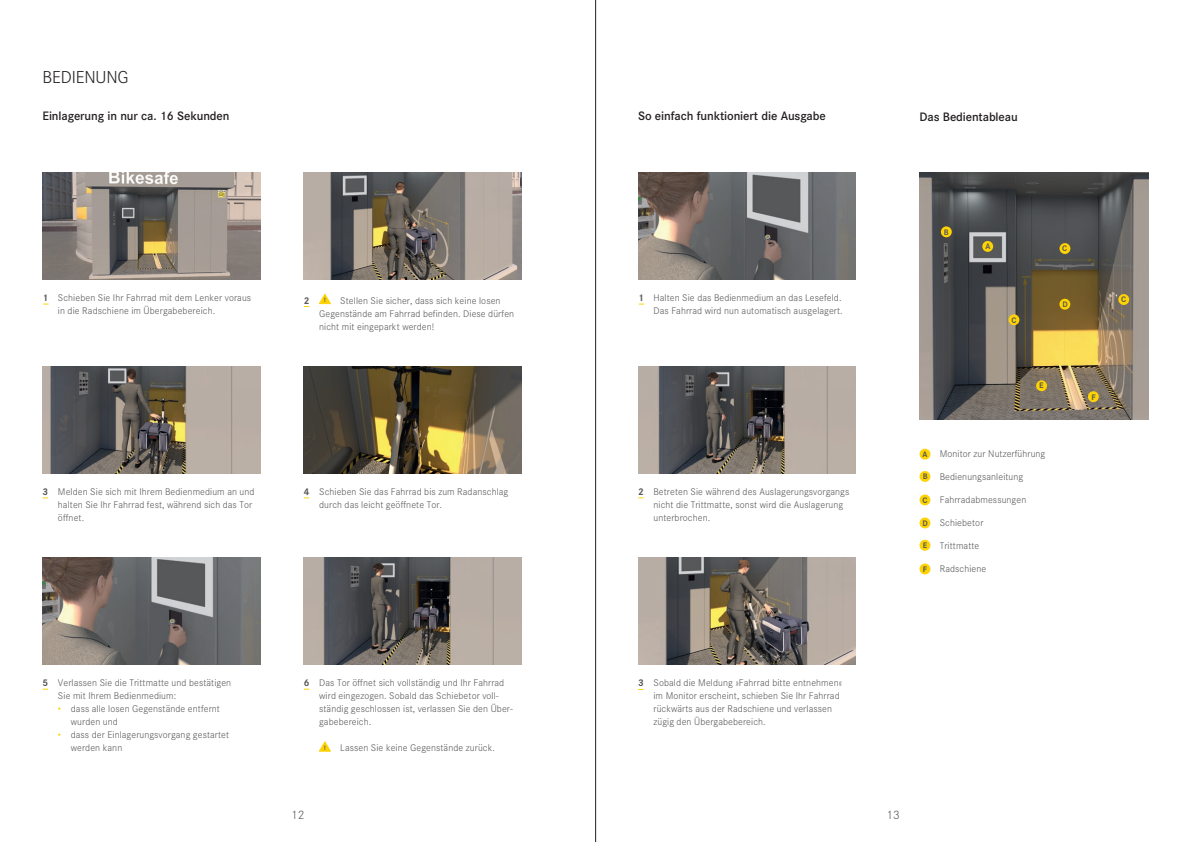
<style>
.page{position:relative;width:1191px;height:842px;background:#fff}
.page>*{position:absolute;margin:0;border:0;box-sizing:border-box;transform-origin:0 0}
.t1{font:300 17px "Corporate SBQ";letter-spacing:-.01em;color:#231f20}
.t2{font:500 12px "Corporate SBQ";letter-spacing:-.01em;color:#231f20}
.t3{font:300 12px "Corporate SBQ";color:#57585a}
.t4{font:300 9.5px/13px "Corporate SBQ";letter-spacing:.01em;color:#57585a}
.t5{font:700 9.5px "Corporate SBQ";color:#57585a}
.t6{font:700 7.8px "Corporate SBQ";color:#57585a}
.t7{font:700 6.4px "Corporate SBQ";color:#57585a}
.s1{font-weight:700}
.s2{color:#fed304}
</style>
<div class="page">
<img style="left:638px;top:558px;width:217px;height:107px">
<div style="left:919px;top:449px;width:11px;height:11px;background:#fed304;border-radius:50%"></div>
<div style="left:919px;top:471px;width:11px;height:11px;background:#fed304;border-radius:50%"></div>
<div style="left:919px;top:494px;width:11px;height:11px;background:#fed304;border-radius:50%"></div>
<div style="left:919px;top:517px;width:11px;height:11px;background:#fed304;border-radius:50%"></div>
<div style="left:919px;top:540px;width:11px;height:11px;background:#fed304;border-radius:50%"></div>
<div style="left:919px;top:563px;width:11px;height:11px;background:#fed304;border-radius:50%"></div>
<img style="left:304px;top:367px;width:217px;height:107px">
<img style="left:43px;top:558px;width:217px;height:107px">
<img style="left:304px;top:558px;width:217px;height:107px">
<img style="left:638px;top:367px;width:217px;height:107px">
<svg style="left:319px;top:741px;width:12px;height:11px"></svg>
<svg style="left:319px;top:294px;width:12px;height:10px"></svg>
<img style="left:43px;top:173px;width:217px;height:107px">
<img style="left:304px;top:173px;width:217px;height:107px">
<img style="left:43px;top:367px;width:217px;height:107px">
<img style="left:638px;top:173px;width:217px;height:107px">
<img style="left:919px;top:173px;width:229px;height:247px">
<div style="left:941px;top:226px;width:10px;height:11px;background:#fed304;border-radius:50%"></div>
<div style="left:982px;top:241px;width:11px;height:11px;background:#fed304;border-radius:50%"></div>
<div style="left:1059px;top:243px;width:11px;height:11px;background:#fed304;border-radius:50%"></div>
<div style="left:1008px;top:314px;width:11px;height:11px;background:#fed304;border-radius:50%"></div>
<div style="left:1118px;top:294px;width:11px;height:11px;background:#fed304;border-radius:50%"></div>
<div style="left:1059px;top:299px;width:11px;height:11px;background:#fed304;border-radius:50%"></div>
<div style="left:1036px;top:380px;width:11px;height:11px;background:#fed304;border-radius:50%"></div>
<div style="left:1088px;top:391px;width:10px;height:11px;background:#fed304;border-radius:50%"></div>
<hr style="left:595px;top:0;width:1px;height:842px;background:#231f20">
<h1 class="t1" style="left:43px;top:67px;width:88px">BEDIENUNG</h1>
<p class="t2" style="left:43px;top:108px;width:188px">Einlagerung in nur ca. 16 Sekunden</p>
<p class="t2" style="left:638px;top:108px;width:189px">So einfach funktioniert die Ausgabe</p>
<p class="t4" style="left:58px;top:292px;width:195px;text-indent:-15px"><span class="s1">1</span> Schieben Sie Ihr Fahrrad mit dem Lenker voraus in die Radschiene im Übergabebereich.</p>
<p class="t4" style="left:319px;top:294px;width:196px;text-indent:21px">Stellen Sie sicher, dass sich keine losen<br>Gegenstände am Fahrrad befinden. Diese dürfen nicht mit eingeparkt werden!</p>
<p class="t5" style="left:304px;top:295px;width:7px">2</p>
<p class="t7" style="left:324px;top:296px;width:3px">!</p>
<p class="t4" style="left:58px;top:485px;width:198px;text-indent:-15px"><span class="s1">3</span> Melden Sie sich mit Ihrem Bedienmedium an und halten Sie Ihr Fahrrad fest, während sich das Tor öffnet.</p>
<p class="t4" style="left:319px;top:485px;width:191px;text-indent:-15px"><span class="s1">4</span> Schieben Sie das Fahrrad bis zum Radanschlag durch das leicht geöffnete Tor.</p>
<p class="t4" style="left:638px;top:292px;width:206px;text-align:right"><span class="s1">1</span> Halten Sie das Bedienmedium an das Lesefeld.<br>Das Fahrrad wird nun automatisch ausgelagert.</p>
<p class="t4" style="left:653px;top:485px;width:197px;text-indent:-15px"><span class="s1">2</span> Betreten Sie während des Auslagerungsvorgangs nicht die Trittmatte, sonst wird die Auslagerung unterbrochen.</p>
<p class="t2" style="left:919px;top:109px;width:100px">Das Bedientableau</p>
<p class="t6" style="left:944px;top:227px;width:6px">B</p>
<p class="t6" style="left:985px;top:241px;width:6px">A</p>
<p class="t6" style="left:1062px;top:244px;width:6px">C</p>
<p class="t6" style="left:1011px;top:315px;width:6px">C</p>
<p class="t6" style="left:1062px;top:299px;width:7px">D</p>
<p class="t6" style="left:1039px;top:381px;width:6px">E</p>
<p class="t6" style="left:922px;top:449px;width:6px">A</p>
<p class="t4" style="left:939px;top:448px;width:107px">Monitor zur Nutzerführung</p>
<p class="t6" style="left:922px;top:472px;width:6px">B</p>
<p class="t4" style="left:939px;top:471px;width:85px">Bedienungsanleitung</p>
<p class="t6" style="left:922px;top:495px;width:6px">C</p>
<p class="t4" style="left:939px;top:494px;width:88px">Fahrradabmessungen</p>
<p class="t6" style="left:922px;top:518px;width:7px">D</p>
<p class="t4" style="left:939px;top:517px;width:45px">Schiebetor</p>
<p class="t6" style="left:923px;top:540px;width:6px">E</p>
<p class="t4" style="left:939px;top:540px;width:41px">Trittmatte</p>
<p class="t6" style="left:923px;top:564px;width:6px">F</p>
<p class="t4" style="left:939px;top:563px;width:48px">Radschiene</p>
<p class="t6" style="left:1091px;top:392px;width:6px">F</p>
<p class="t6" style="left:1121px;top:295px;width:6px">C</p>
<p class="t4" style="left:58px;top:677px;width:175px;text-indent:-15px"><span class="s1">5</span> Verlassen Sie die Trittmatte und bestätigen<br>Sie mit Ihrem Bedienmedium:</p>
<p class="t4" style="left:71px;top:703px;width:151px;text-indent:-13px"><span class="s2">•</span> dass alle losen Gegenstände entfernt wurden und</p>
<p class="t4" style="left:71px;top:729px;width:160px;text-indent:-13px"><span class="s2">•</span> dass der Einlagerungsvorgang gestartet werden kann</p>
<p class="t4" style="left:319px;top:677px;width:195px;text-indent:-15px"><span class="s1">6</span> Das Tor öffnet sich vollständig und Ihr Fahrrad wird eingezogen. Sobald das Schiebetor voll&shy;ständig geschlossen ist, verlassen Sie den Über&shy;gabebereich.</p>
<p class="t7" style="left:324px;top:744px;width:3px">!</p>
<p class="t4" style="left:340px;top:742px;width:156px">Lassen Sie keine Gegenstände zurück.</p>
<p class="t4" style="left:653px;top:677px;width:190px;text-indent:-15px"><span class="s1">3</span> Sobald die Meldung »Fahrrad bitte entnehmen« im Monitor erscheint, schieben Sie Ihr Fahrrad rückwärts aus der Radschiene und verlassen zügig den Übergabebereich.</p>
<p class="t3" style="left:292px;top:808px;width:14px">12</p>
<p class="t3" style="left:886px;top:808px;width:15px">13</p>
</div>
